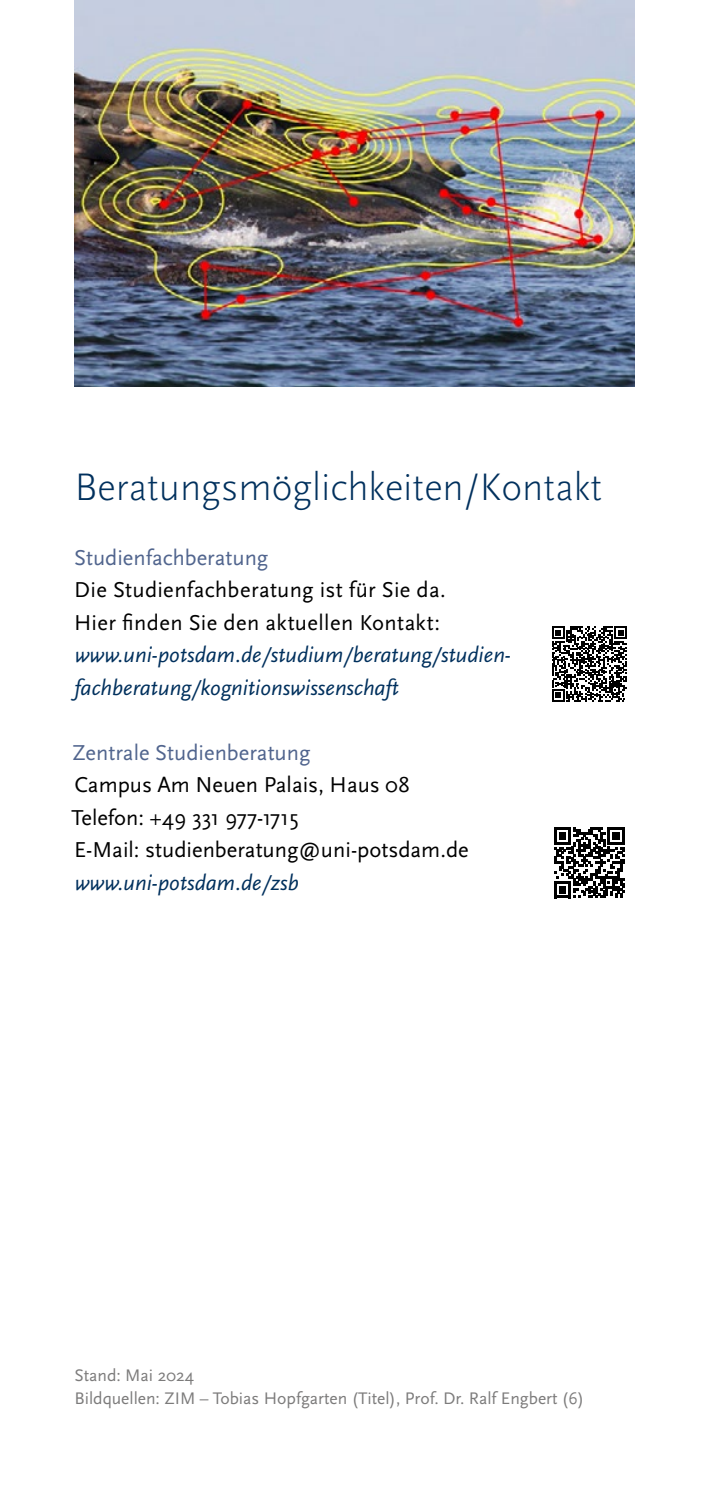
<style>
.page{position:relative;width:709px;height:1489px;background:#fff}
.page>*{position:absolute;margin:0;border:0;box-sizing:border-box;transform-origin:0 0}
.t1{font:300 40px "Scala Sans Pro";color:#00305d}
.t2{font:22.5px/32.5px "Scala Sans Pro";color:#000}
.t3{font:italic 22.5px/32.5px "Scala Sans Pro";color:#00305d}
.t4{font:22.5px "Scala Sans Pro";color:#51658e}
.t5{font:17.5px/22.5px "Scala Sans Pro";color:#7c7b7b}
</style>
<div class="page">
<svg style="left:552px;top:626px;width:75px;height:76px"></svg>
<svg style="left:554px;top:827px;width:70px;height:71px"></svg>
<hr style="left:708px;top:0;width:1px;height:293px;background:#ebebeb">
<svg style="left:708px;top:268px;width:1px;height:25px"></svg>
<img style="left:74px;top:0;width:560px;height:386px">
<h1 class="t1" style="left:74px;top:463px;width:529px">Beratungsmöglichkeiten/Kontakt</h1>
<p class="t4" style="left:74px;top:544px;width:196px">Studienfachberatung</p>
<p class="t2" style="left:74px;top:573px;width:373px">Die Studienfachberatung ist für Sie da.<br>Hier finden Sie den aktuellen Kontakt:</p>
<p class="t3" style="left:75px;top:638px;width:438px">www.uni-potsdam.de/studium/beratung/studien&shy;fachberatung/kognitionswissenschaft</p>
<p class="t4" style="left:72px;top:739px;width:240px">Zentrale Studienberatung</p>
<p class="t2" style="left:72px;top:768px;width:398px">Campus Am Neuen Palais, Haus 08<br>Telefon: +49 331 977-1715<br>E-Mail: studienberatung@uni-potsdam.de</p>
<p class="t3" style="left:75px;top:866px;width:225px">www.uni-potsdam.de/zsb</p>
<p class="t5" style="left:74px;top:1364px;width:511px">Stand: Mai 2024<br>Bildquellen: ZIM – Tobias Hopfgarten (Titel), Prof. Dr. Ralf Engbert (6)</p>
</div>
